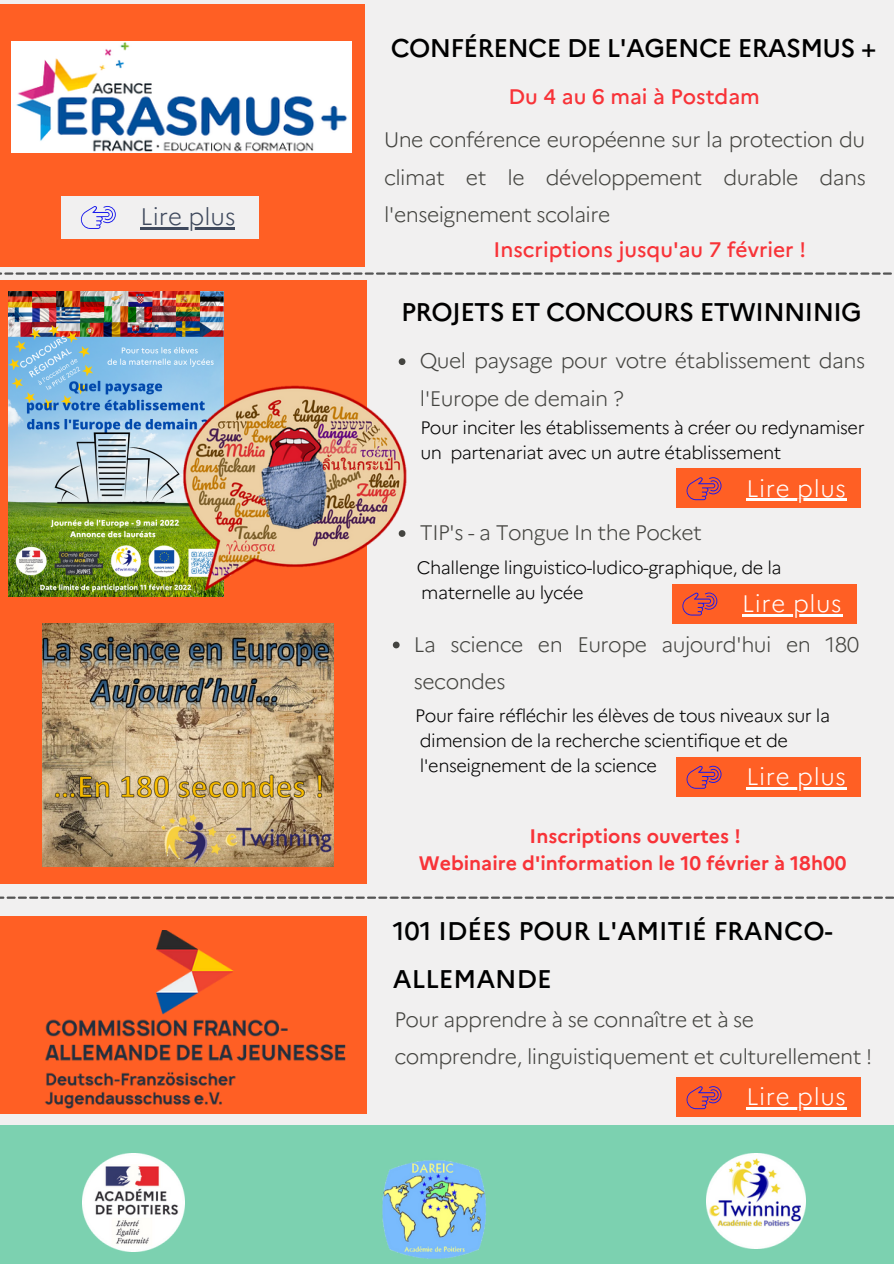
<style>
.page{position:relative;width:894px;height:1264px;background:#fff}
.page>*{position:absolute;margin:0;border:0;box-sizing:border-box;transform-origin:0 0}
.t1{font:500 25.5px "Marianne";letter-spacing:-.025em;color:#000}
.t2{font:500 25.5px/47.2px "Marianne";color:#000}
.t3{font:300 23.85px "Marianne";letter-spacing:.025em;color:#fff}
.t4{font:300 23.85px "Marianne";color:#3f495d}
.t5{font:300 21px/37.2px "Marianne";letter-spacing:-.025em;color:#444440}
.t6{font:500 21px "Marianne";color:#f83338}
.t7{font:700 19.5px "Marianne";color:#f83338}
.t8{font:300 18px/24.8px "Marianne";letter-spacing:-.025em;color:#000}
</style>
<div class="page">
<div style="left:0;top:0;width:893px;height:1263px;background:#f1f0f0"></div>
<div style="left:0;top:1124px;width:893px;height:139px;background:#7cd1b0"></div>
<div style="left:0;top:280px;width:367px;height:604px;background:#ff5f24"></div>
<div style="left:0;top:4px;width:364px;height:263px;background:#ff5f24"></div>
<svg style="left:0;top:272px;width:892px;height:3px"></svg>
<div style="left:62px;top:196px;width:197px;height:42px;background:#f1f0f0"></div>
<div style="left:1px;top:916px;width:366px;height:197px;background:#ff5f24"></div>
<hr style="left:140px;top:227px;width:95px;height:3px;background:#3f495d">
<svg style="left:81px;top:206px;width:35px;height:23px"></svg>
<img style="left:382px;top:1160px;width:104px;height:99px">
<img style="left:83px;top:1153px;width:101px;height:98px">
<img style="left:706px;top:1153px;width:99px;height:95px">
<svg style="left:0;top:896px;width:893px;height:2px"></svg>
<img style="left:12px;top:41px;width:339px;height:111px">
<div style="left:676px;top:468px;width:184px;height:40px;background:#ff5f24"></div>
<hr style="left:746px;top:499px;width:100px;height:2px;background:#fff">
<svg style="left:686px;top:477px;width:35px;height:23px"></svg>
<div style="left:671px;top:584px;width:185px;height:39px;background:#ff5f24"></div>
<hr style="left:742px;top:614px;width:100px;height:2px;background:#fff">
<svg style="left:682px;top:592px;width:35px;height:23px"></svg>
<div style="left:676px;top:757px;width:184px;height:39px;background:#ff5f24"></div>
<hr style="left:746px;top:787px;width:100px;height:2px;background:#fff">
<svg style="left:686px;top:765px;width:35px;height:23px"></svg>
<img style="left:42px;top:623px;width:291px;height:243px">
<img style="left:8px;top:291px;width:215px;height:305px">
<img style="left:181px;top:385px;width:226px;height:205px">
<svg style="left:398px;top:358px;width:7px;height:7px"></svg>
<svg style="left:398px;top:530px;width:7px;height:7px"></svg>
<svg style="left:393px;top:641px;width:6px;height:7px"></svg>
<img style="left:156px;top:930px;width:78px;height:84px">
<img style="left:45px;top:1019px;width:301px;height:89px">
<div style="left:676px;top:1077px;width:184px;height:39px;background:#ff5f24"></div>
<hr style="left:746px;top:1107px;width:100px;height:2px;background:#fff">
<svg style="left:686px;top:1086px;width:35px;height:23px"></svg>
<p class="t4" style="left:140px;top:202px;width:96px">Lire plus</p>
<p class="t1" style="left:390px;top:33px;width:487px">CONFÉRENCE DE L'AGENCE ERASMUS +</p>
<p class="t6" style="left:508px;top:83px;width:253px">Du 4 au 6 mai à Postdam</p>
<p class="t5" style="left:384px;top:121px;width:483px;text-align:justify">Une conférence européenne sur la protection du climat et le développement durable dans l'enseignement scolaire</p>
<p class="t6" style="left:493px;top:237px;width:314px">Inscriptions jusqu'au 7 février !</p>
<p class="t1" style="left:401px;top:296px;width:462px">PROJETS ET CONCOURS ETWINNINIG</p>
<p class="t5" style="left:419px;top:342px;width:446px">Quel paysage pour votre établissement dans l'Europe de demain ?</p>
<p class="t8" style="left:420px;top:415px;width:445px">Pour inciter les établissements à créer ou redynamiser un partenariat avec un autre établissement</p>
<p class="t5" style="left:419px;top:514px;width:284px">TIP's - a Tongue In the Pocket</p>
<p class="t3" style="left:746px;top:473px;width:101px">Lire plus</p>
<p class="t8" style="left:416px;top:555px;width:366px">Challenge linguistico-ludico-graphique, de la maternelle au lycée</p>
<p class="t3" style="left:742px;top:589px;width:101px">Lire plus</p>
<p class="t5" style="left:414px;top:625px;width:447px">La science en Europe aujourd'hui en 180 secondes</p>
<p class="t8" style="left:415px;top:703px;width:416px">Pour faire réfléchir les élèves de tous niveaux sur la dimension de la recherche scientifique et de l'enseignement de la science</p>
<p class="t3" style="left:746px;top:762px;width:101px">Lire plus</p>
<p class="t7" style="left:529px;top:824px;width:213px">Inscriptions ouvertes !</p>
<p class="t7" style="left:418px;top:851px;width:429px">Webinaire d'information le 10 février à 18h00</p>
<p class="t2" style="left:393px;top:907px;width:441px">101 IDÉES POUR L'AMITIÉ FRANCO-<br>ALLEMANDE</p>
<p class="t5" style="left:394px;top:1000px;width:479px">Pour apprendre à se connaître et à se comprendre, linguistiquement et culturellement !</p>
<p class="t3" style="left:746px;top:1082px;width:101px">Lire plus</p>
</div>
